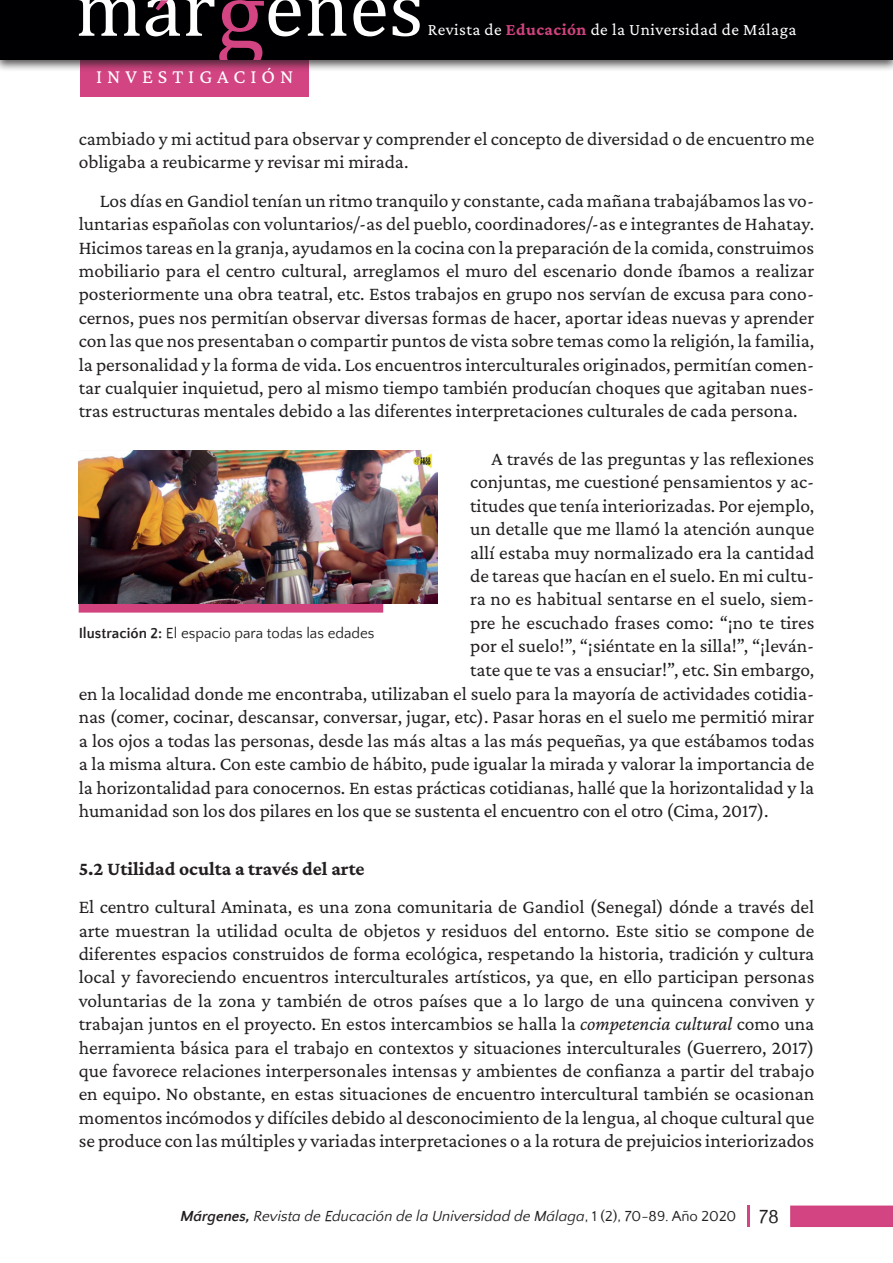
<style>
.page{position:relative;width:893px;height:1263px;background:#fff}
.page>*{position:absolute;margin:0;border:0;box-sizing:border-box;transform-origin:0 0}
.t1{font:20.25px "Crimson Pro";letter-spacing:.245em;color:#fff}
.t2{font:19.5px/23.4px "Crimson Pro";letter-spacing:-.005em;color:#231f20;text-align:justify}
.t3{font:700 19.5px "Crimson Pro";color:#231f20}
.t4{font:17.25px "Crimson Pro";letter-spacing:.025em;color:#fff}
.t5{font:italic 15px "Quattrocento Sans";color:#231f20}
.t6{font:15px "Quattrocento Sans";color:#231f20}
.s1{font-weight:700;color:#d1437e}
.s2{font-weight:700}
.s3{font-style:italic}
.s4{font-style:normal}
.s5{font-style:normal;font-size:19.5px}
</style>
<div class="page">
<div style="left:81px;top:55px;width:228px;height:42px;background:#d24482"></div>
<div style="left:0;top:0;width:893px;height:72px;background:#231f20;opacity:.75"></div>
<div style="left:0;top:0;width:893px;height:60px;background:#000003"></div>
<svg style="left:78px;top:0;width:62px;height:36px"></svg>
<svg style="left:307px;top:0;width:39px;height:36px"></svg>
<svg style="left:353px;top:0;width:33px;height:36px"></svg>
<svg style="left:393px;top:0;width:27px;height:36px"></svg>
<svg style="left:146px;top:0;width:155px;height:59px"></svg>
<hr style="left:747px;top:1205px;width:3px;height:22px;background:#d24482">
<div style="left:790px;top:1205px;width:103px;height:22px;background:#d24482;border:2px solid #d1437e"></div>
<div style="left:79px;top:604px;width:304px;height:9px;background:#d2437e"></div>
<img style="left:79px;top:451px;width:358px;height:153px">
<p class="t1" style="left:96px;top:63px;width:199px">INVESTIGACIÓN</p>
<p class="t4" style="left:428px;top:18px;width:370px">Revista de <span class="s1">Educación</span> de la Universidad de Málaga</p>
<p class="t2" style="left:79px;top:127px;width:737px">cambiado y mi actitud para observar y comprender el concepto de diversidad o de encuentro me obligaba a reubicarme y revisar mi mirada.</p>
<p class="t2" style="left:79px;top:188px;width:737px;text-indent:21px">Los días en Gandiol tenían un ritmo tranquilo y constante, cada mañana trabajábamos las vo&shy;luntarias españolas con voluntarios/-as del pueblo, coordinadores/-as e integrantes de Hahatay.<br>Hicimos tareas en la granja, ayudamos en la cocina con la preparación de la comida, construimos mobiliario para el centro cultural, arreglamos el muro del escenario donde íbamos a realizar posteriormente una obra teatral, etc. Estos trabajos en grupo nos servían de excusa para cono&shy;cernos, pues nos permitían observar diversas formas de hacer, aportar ideas nuevas y aprender con las que nos presentaban o compartir puntos de vista sobre temas como la religión, la familia, la personalidad y la forma de vida. Los encuentros interculturales originados, permitían comen&shy;tar cualquier inquietud, pero al mismo tiempo también producían choques que agitaban nues&shy;tras estructuras mentales debido a las diferentes interpretaciones culturales de cada persona.</p>
<p class="t2" style="left:491px;top:447px;width:324px">A través de las preguntas y las reflexiones</p>
<p class="t2" style="left:470px;top:470px;width:346px">conjuntas, me cuestioné pensamientos y ac-</p>
<p class="t2" style="left:470px;top:493px;width:346px">titudes que tenía interiorizadas. Por ejemplo,</p>
<p class="t2" style="left:470px;top:517px;width:346px">un detalle que me llamó la atención aunque</p>
<p class="t2" style="left:470px;top:540px;width:346px">allí estaba muy normalizado era la cantidad</p>
<p class="t2" style="left:470px;top:564px;width:346px">de tareas que hacían en el suelo. En mi cultu-</p>
<p class="t2" style="left:470px;top:587px;width:346px">ra no es habitual sentarse en el suelo, siem-</p>
<p class="t2" style="left:470px;top:610px;width:346px">pre he escuchado frases como: “¡no te tires</p>
<p class="t2" style="left:470px;top:634px;width:346px">por el suelo!”, “¡siéntate en la silla!”, “¡leván-</p>
<p class="t2" style="left:470px;top:657px;width:346px">tate que te vas a ensuciar!”, etc. Sin embargo,</p>
<p class="t2" style="left:79px;top:682px;width:737px">en la localidad donde me encontraba, utilizaban el suelo para la mayoría de actividades cotidia-</p>
<p class="t2" style="left:79px;top:705px;width:737px">nas (comer, cocinar, descansar, conversar, jugar, etc). Pasar horas en el suelo me permitió mirar</p>
<p class="t2" style="left:79px;top:728px;width:737px">a los ojos a todas las personas, desde las más altas a las más pequeñas, ya que estábamos todas</p>
<p class="t2" style="left:79px;top:752px;width:737px">a la misma altura. Con este cambio de hábito, pude igualar la mirada y valorar la importancia de</p>
<p class="t2" style="left:79px;top:775px;width:737px">la horizontalidad para conocernos. En estas prácticas cotidianas, hallé que la horizontalidad y la</p>
<p class="t2" style="left:79px;top:799px;width:691px">humanidad son los dos pilares en los que se sustenta el encuentro con el otro (Cima, 2017).</p>
<p class="t6" style="left:79px;top:625px;width:297px"><span class="s2">Ilustración 2:</span> El espacio para todas las edades</p>
<p class="t3" style="left:79px;top:856px;width:287px">5.2 Utilidad oculta a través del arte</p>
<p class="t2" style="left:79px;top:895px;width:737px">El centro cultural Aminata, es una zona comunitaria de Gandiol (Senegal) dónde a través del arte muestran la utilidad oculta de objetos y residuos del entorno. Este sitio se compone de diferentes espacios construidos de forma ecológica, respetando la historia, tradición y cultura local y favoreciendo encuentros interculturales artísticos, ya que, en ello participan personas voluntarias de la zona y también de otros países que a lo largo de una quincena conviven y trabajan juntos en el proyecto. En estos intercambios se halla la <span class="s3">competencia cultural</span> como una herramienta básica para el trabajo en contextos y situaciones interculturales (Guerrero, 2017) que favorece relaciones interpersonales intensas y ambientes de confianza a partir del trabajo en equipo. No obstante, en estas situaciones de encuentro intercultural también se ocasionan momentos incómodos y difíciles debido al desconocimiento de la lengua, al choque cultural que se produce con las múltiples y variadas interpretaciones o a la rotura de prejuicios interiorizados</p>
<p class="t5" style="left:180px;top:1208px;width:600px"><span class="s2">Márgenes,</span> Revista de Educación de la Universidad de Málaga<span class="s4">, 1 (2), 70-89. Año 2020</span> <span class="s5">78</span></p>
</div>
